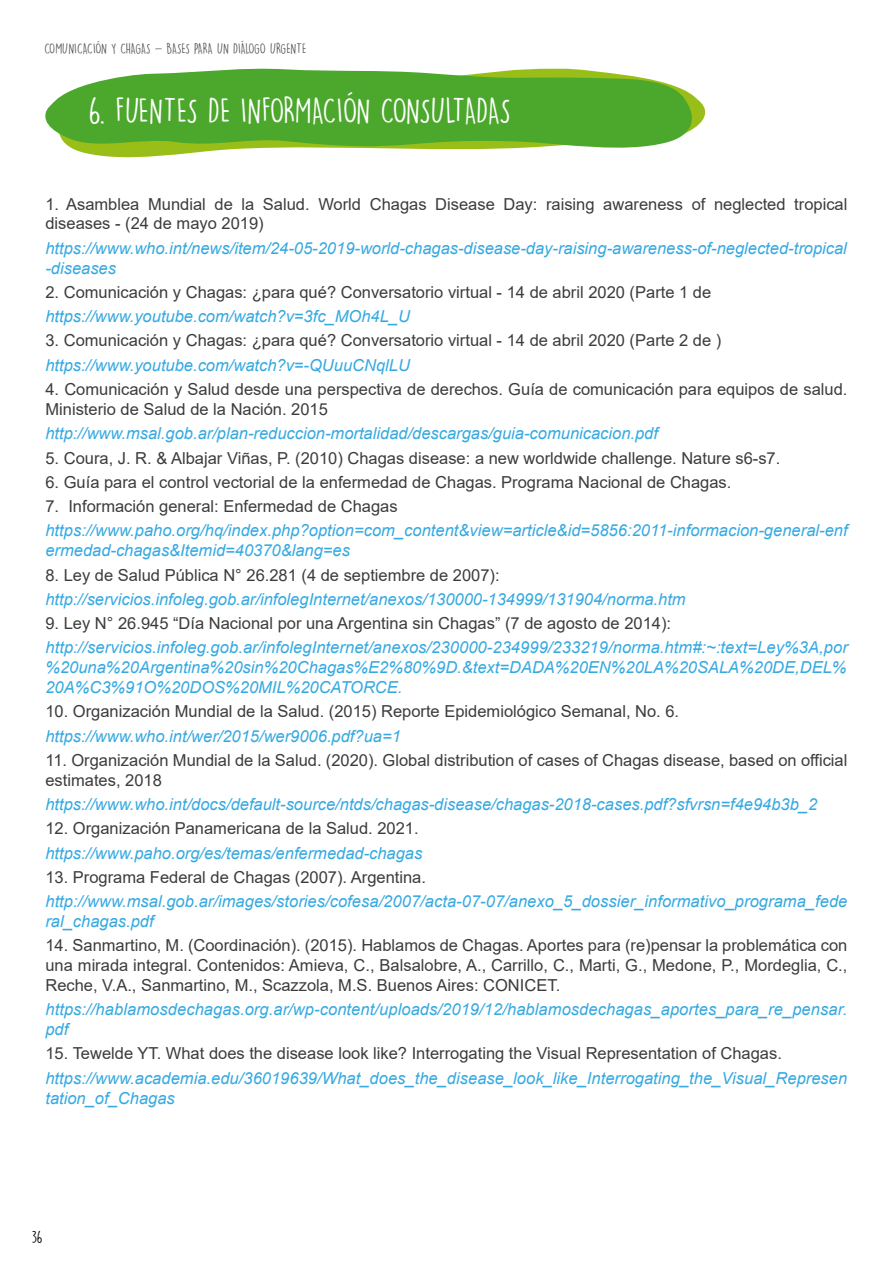
<style>
.page{position:relative;width:893px;height:1263px;background:#fff}
.page>*{position:absolute;margin:0;border:0;box-sizing:border-box;transform-origin:0 0}
.t1{font:33px "DK Lemon Yellow Sun";letter-spacing:-.025em;color:#fff}
.t2{font:16.5px/19.8px "Arial";color:#3c3c3b}
.t3{font:italic 16.5px/19.8px "Arial";color:#36a9e1}
.t4{font:15px "DK Lemon Yellow Sun";color:#000}
.t5{font:13.5px "DK Lemon Yellow Sun";color:#575756}
</style>
<div class="page">
<svg style="left:90px;top:101px;width:616px;height:57px"></svg>
<svg style="left:45px;top:68px;width:654px;height:86px;background:#6db74a"></svg>
<p class="t5" style="left:45px;top:41px;width:263px">COMUNICACIÓN Y CHAGAS - BASES PARA UN DIÁLOGO URGENTE</p>
<h1 class="t1" style="left:88px;top:91px;width:424px">6. FUENTES DE INFORMACIÓN CONSULTADAS</h1>
<p class="t2" style="left:45px;top:194px;width:803px">1. Asamblea Mundial de la Salud. World Chagas Disease Day: raising awareness of neglected tropical diseases - (24 de mayo 2019)</p>
<p class="t3" style="left:45px;top:238px;width:803px">https://www.who.int/news/item/24-05-2019-world-chagas-disease-day-raising-awareness-of-neglected-tropical -diseases</p>
<p class="t2" style="left:45px;top:282px;width:667px">2. Comunicación y Chagas: ¿para qué? Conversatorio virtual - 14 de abril 2020 (Parte 1 de</p>
<p class="t3" style="left:45px;top:307px;width:366px">https://www.youtube.com/watch?v=3fc_MOh4L_U</p>
<p class="t2" style="left:45px;top:331px;width:677px">3. Comunicación y Chagas: ¿para qué? Conversatorio virtual - 14 de abril 2020 (Parte 2 de )</p>
<p class="t3" style="left:45px;top:355px;width:366px">https://www.youtube.com/watch?v=-QUuuCNqlLU</p>
<p class="t2" style="left:45px;top:379px;width:803px">4. Comunicación y Salud desde una perspectiva de derechos. Guía de comunicación para equipos de salud.<br>Ministerio de Salud de la Nación. 2015</p>
<p class="t3" style="left:45px;top:424px;width:614px">http://www.msal.gob.ar/plan-reduccion-mortalidad/descargas/guia-comunicacion.pdf</p>
<p class="t2" style="left:45px;top:448px;width:736px">5. Coura, J. R. &amp; Albajar Viñas, P. (2010) Chagas disease: a new worldwide challenge. Nature s6-s7.</p>
<p class="t2" style="left:45px;top:472px;width:687px">6. Guía para el control vectorial de la enfermedad de Chagas. Programa Nacional de Chagas.</p>
<p class="t2" style="left:45px;top:496px;width:354px">7. Información general: Enfermedad de Chagas</p>
<p class="t3" style="left:45px;top:521px;width:804px">https://www.paho.org/hq/index.php?option=com_content&amp;view=article&amp;id=5856:2011-informacion-general-enf ermedad-chagas&amp;Itemid=40370&amp;lang=es</p>
<p class="t2" style="left:45px;top:565px;width:456px">8. Ley de Salud Pública N° 26.281 (4 de septiembre de 2007):</p>
<p class="t3" style="left:45px;top:589px;width:642px">http://servicios.infoleg.gob.ar/infolegInternet/anexos/130000-134999/131904/norma.htm</p>
<p class="t2" style="left:45px;top:613px;width:627px">9. Ley N° 26.945 “Día Nacional por una Argentina sin Chagas” (7 de agosto de 2014):</p>
<p class="t3" style="left:45px;top:638px;width:804px;text-align:justify">http://servicios.infoleg.gob.ar/infolegInternet/anexos/230000-234999/233219/norma.htm#:~:text=Ley%3A,por %20una%20Argentina%20sin%20Chagas%E2%80%9D.&amp;text=DADA%20EN%20LA%20SALA%20DE,DEL% 20A%C3%91O%20DOS%20MIL%20CATORCE.</p>
<p class="t2" style="left:45px;top:701px;width:635px">10. Organización Mundial de la Salud. (2015) Reporte Epidemiológico Semanal, No. 6.</p>
<p class="t3" style="left:45px;top:726px;width:357px">https://www.who.int/wer/2015/wer9006.pdf?ua=1</p>
<p class="t2" style="left:45px;top:750px;width:803px">11. Organización Mundial de la Salud. (2020). Global distribution of cases of Chagas disease, based on official estimates, 2018</p>
<p class="t3" style="left:45px;top:795px;width:773px">https://www.who.int/docs/default-source/ntds/chagas-disease/chagas-2018-cases.pdf?sfvrsn=f4e94b3b_2</p>
<p class="t2" style="left:45px;top:819px;width:375px">12. Organización Panamericana de la Salud. 2021.</p>
<p class="t3" style="left:45px;top:843px;width:378px">https://www.paho.org/es/temas/enfermedad-chagas</p>
<p class="t2" style="left:45px;top:867px;width:382px">13. Programa Federal de Chagas (2007). Argentina.</p>
<p class="t3" style="left:45px;top:892px;width:803px">http://www.msal.gob.ar/images/stories/cofesa/2007/acta-07-07/anexo_5_dossier_informativo_programa_fede ral_chagas.pdf</p>
<p class="t2" style="left:45px;top:936px;width:803px;text-align:justify">14. Sanmartino, M. (Coordinación). (2015). Hablamos de Chagas. Aportes para (re)pensar la problemática con una mirada integral. Contenidos: Amieva, C., Balsalobre, A., Carrillo, C., Marti, G., Medone, P., Mordeglia, C., Reche, V.A., Sanmartino, M., Scazzola, M.S. Buenos Aires: CONICET.</p>
<p class="t3" style="left:45px;top:1000px;width:803px">https://hablamosdechagas.org.ar/wp-content/uploads/2019/12/hablamosdechagas_aportes_para_re_pensar. pdf</p>
<p class="t2" style="left:45px;top:1044px;width:738px">15. Tewelde YT. What does the disease look like? Interrogating the Visual Representation of Chagas.</p>
<p class="t3" style="left:45px;top:1068px;width:803px">https://www.academia.edu/36019639/What_does_the_disease_look_like_Interrogating_the_Visual_Represen tation_of_Chagas</p>
<p class="t4" style="left:32px;top:1227px;width:12px">36</p>
</div>
